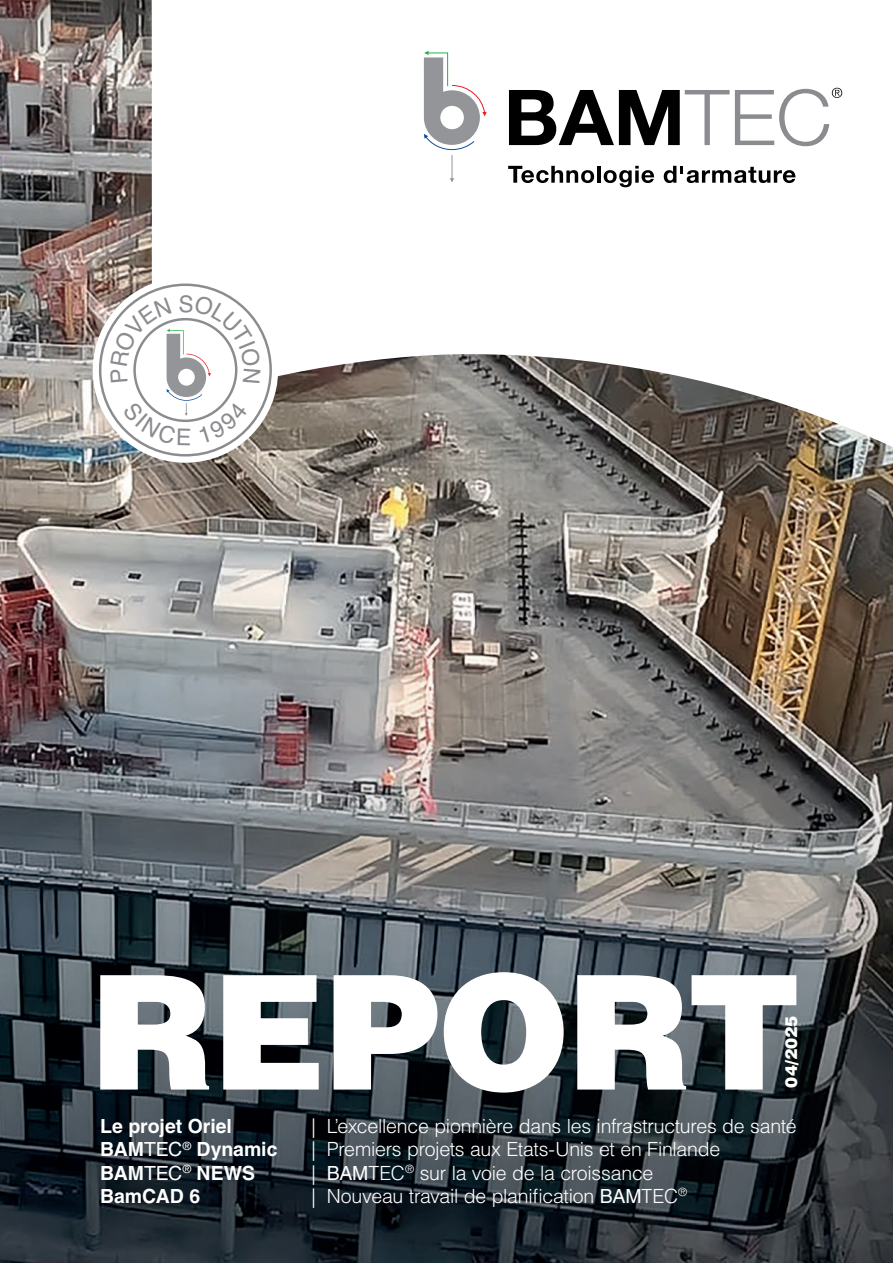
<style>
.page{position:relative;width:893px;height:1263px;background:#fff}
.page>*{position:absolute;margin:0;border:0;box-sizing:border-box;transform-origin:0 0}
.t1{font:900 158.85px "Helvetica LT Std";letter-spacing:-.015em;color:#fff}
.t2{font:300 19.5px/23.4px "Helvetica LT Std";letter-spacing:-.015em;color:#fff}
.t3{font:700 19.5px/23.4px "Helvetica LT Std";color:#fff}
.t4{font:900 16.65px "Helvetica LT Std";letter-spacing:.02em;color:#fff}
.s1{font-weight:400}
</style>
<div class="page">
<img style="left:0;top:0;width:893px;height:1263px">
<div style="left:93px;top:277px;width:185px;height:186px;background:#fff;border-radius:50%"></div>
<svg style="left:509px;top:88px;width:333px;height:58px"></svg>
<svg style="left:424px;top:51px;width:63px;height:131px"></svg>
<svg style="left:508px;top:166px;width:86px;height:17px"></svg>
<hr style="left:597px;top:166px;width:4px;height:17px;background:#000">
<svg style="left:604px;top:166px;width:50px;height:21px"></svg>
<svg style="left:664px;top:166px;width:131px;height:17px"></svg>
<svg style="left:99px;top:283px;width:173px;height:173px"></svg>
<h1 class="t1" style="left:91px;top:929px;width:712px">REPORT</h1>
<p class="t4" style="left:780px;top:1087px;width:74px;rotate:-90deg">04/2025</p>
<p class="t2" style="left:312px;top:1114px;width:486px">| L’excellence pionnière dans les infrastructures de santé | Premiers projets aux Etats-Unis et en Finlande<br>| <span class="s1">BAM</span>TEC<sup>®</sup> sur la voie de la croissance<br>| Nouveau travail de planification <span class="s1">BAM</span>TEC<sup>®</sup></p>
<p class="t3" style="left:100px;top:1114px;width:179px">Le projet Oriel<br>BAM<span class="s1">TEC</span><sup>®</sup> Dynamic<br>BAM<span class="s1">TEC</span><sup>®</sup> NEWS<br>BamCAD 6</p>
</div>
